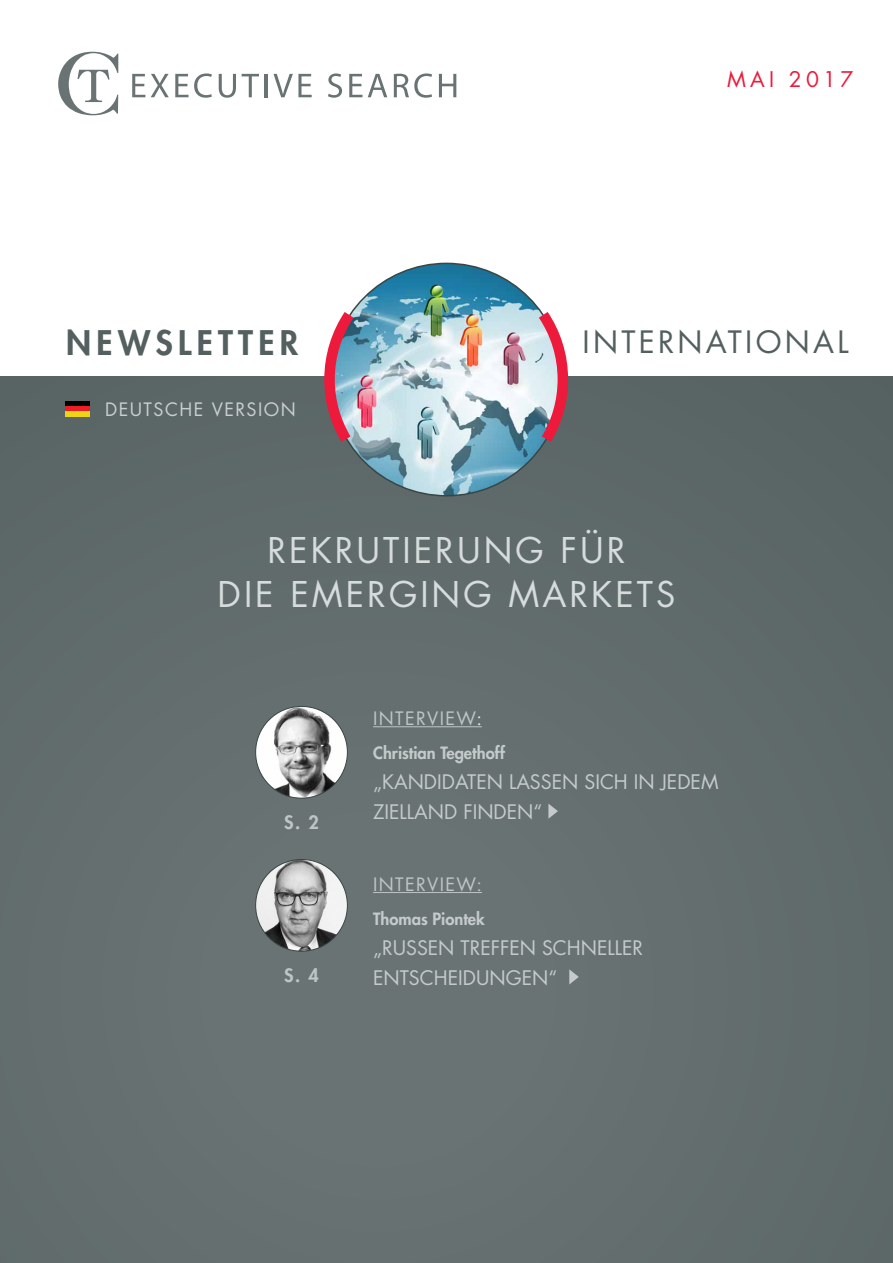
<style>
.page{position:relative;width:893px;height:1263px;background:#fff}
.page>*{position:absolute;margin:0;border:0;box-sizing:border-box;transform-origin:0 0}
.t1{font:34.5px/43.5px "Futura Std";letter-spacing:.09em;color:#d6dcdb;text-align:center}
.t2{font:800 33px "Futura Std";letter-spacing:.16em;color:#545f60}
.t3{font:30px "Futura Std";letter-spacing:.11em;color:#545f60}
.t4{font:21px "Futura Std";color:#ed1a3b}
.t5{font:19.5px/30px "Futura Std";color:#c5cbcb}
.t6{font:18px "Futura Std";letter-spacing:.08em;color:#bec5c5}
.t7{font:18px "Futura Std";letter-spacing:.08em;color:#c9cfd0}
.t8{font:800 18px "Futura Std";color:#bec5c5}
.t9{font:800 16.5px "Futura Std";color:#c5cbcb}
.s1{color:#e7eaea}
</style>
<div class="page">
<div style="left:0;top:377px;width:893px;height:886px;background:#636d6e"></div>
<img style="left:330px;top:263px;width:233px;height:233px;border-radius:116px">
<hr style="left:373px;top:726px;width:109px;height:1px;background:#bec5c5">
<hr style="left:373px;top:892px;width:109px;height:1px;background:#bec5c5">
<svg style="left:548px;top:803px;width:10px;height:16px"></svg>
<svg style="left:569px;top:969px;width:10px;height:15px"></svg>
<img style="left:319px;top:300px;width:45px;height:153px">
<svg style="left:529px;top:300px;width:44px;height:153px"></svg>
<svg style="left:58px;top:52px;width:60px;height:63px"></svg>
<svg style="left:132px;top:74px;width:13px;height:23px"></svg>
<svg style="left:151px;top:74px;width:18px;height:23px"></svg>
<svg style="left:175px;top:73px;width:37px;height:25px"></svg>
<svg style="left:219px;top:74px;width:17px;height:24px"></svg>
<svg style="left:242px;top:74px;width:17px;height:23px"></svg>
<hr style="left:265px;top:74px;width:3px;height:23px;background:#6a7374">
<svg style="left:273px;top:74px;width:39px;height:23px"></svg>
<svg style="left:328px;top:73px;width:14px;height:25px"></svg>
<svg style="left:349px;top:74px;width:13px;height:23px"></svg>
<svg style="left:368px;top:74px;width:19px;height:23px"></svg>
<svg style="left:394px;top:73px;width:38px;height:25px"></svg>
<svg style="left:439px;top:74px;width:17px;height:23px"></svg>
<div style="left:65px;top:401px;width:25px;height:5px;background:#000"></div>
<div style="left:65px;top:406px;width:25px;height:6px;background:#ed1d24"></div>
<div style="left:65px;top:412px;width:25px;height:5px;background:#edd515"></div>
<img style="left:256px;top:860px;width:91px;height:90px">
<img style="left:256px;top:706px;width:91px;height:92px;border-radius:46px">
<p class="t4" style="left:727px;top:66px;width:128px">MA I 2017</p>
<h2 class="t2" style="left:66px;top:322px;width:233px">Newslett er</h2>
<h3 class="t3" style="left:583px;top:323px;width:268px">I NTERNATIONAL</h3>
<p class="t7" style="left:105px;top:397px;width:192px">DEUTSCHE VERSION</p>
<h1 class="t1" style="left:218px;top:529px;width:459px">REKRUTIERUNG FÜR<br>DIE EMERGING MARKETS</h1>
<p class="t8" style="left:284px;top:810px;width:36px">S. 2</p>
<p class="t8" style="left:284px;top:963px;width:36px">S. 4</p>
<p class="t6" style="left:373px;top:707px;width:110px">I NTERVIEW<span class="s1">:</span></p>
<p class="t9" style="left:373px;top:742px;width:133px">Christian Tegethoff</p>
<p class="t5" style="left:373px;top:767px;width:347px">„KANDIDATEN LASSEN SICH IN JEDEM<br>ZIELLAND FINDEN“</p>
<p class="t6" style="left:373px;top:873px;width:110px">I NTERVIEW:</p>
<p class="t9" style="left:373px;top:908px;width:113px">Thomas Piontek</p>
<p class="t5" style="left:373px;top:932px;width:267px">„RUSSEN TREFFEN SCHNELLER<br>ENTSCHEIDUNGEN“</p>
</div>
